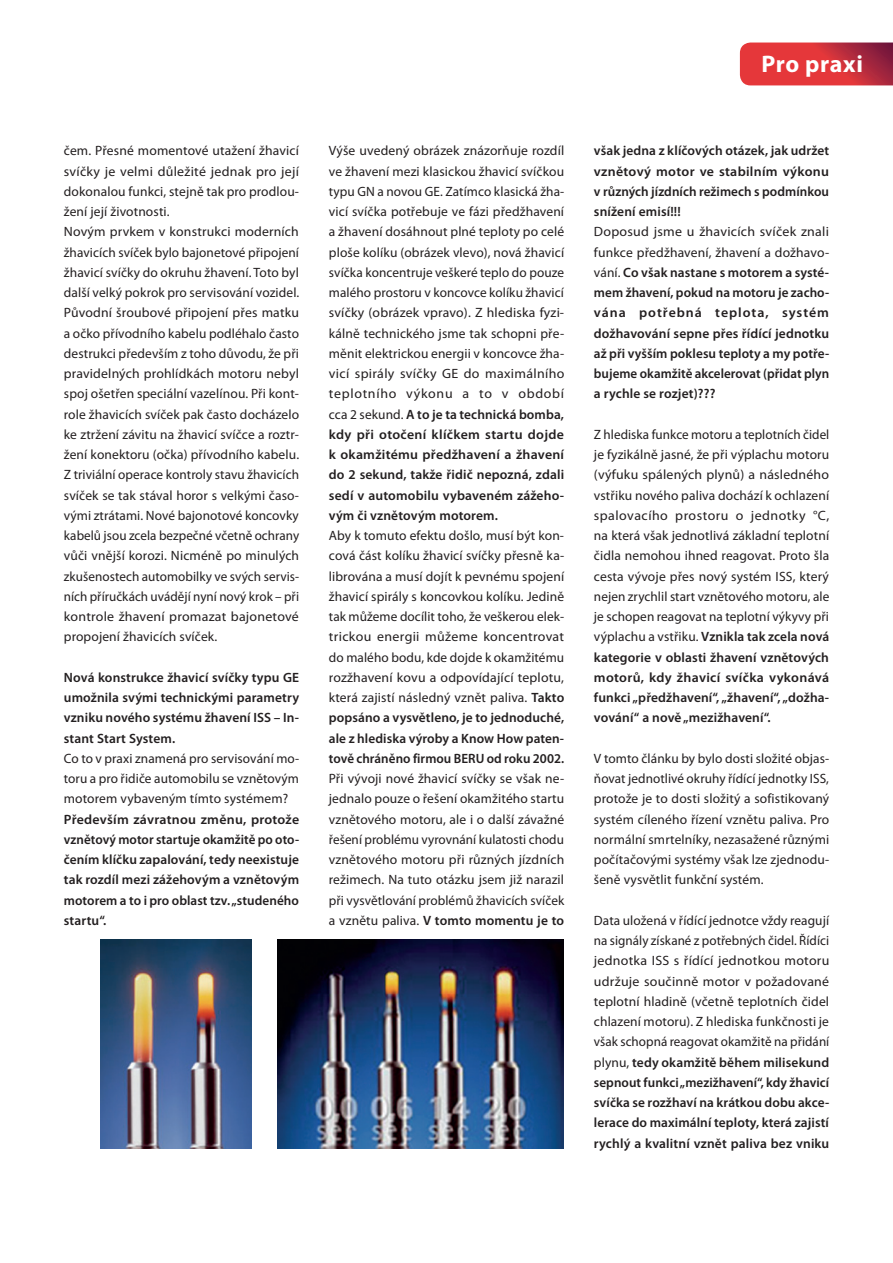
<style>
.page{position:relative;width:893px;height:1263px;background:#fff}
.page>*{position:absolute;margin:0;border:0;box-sizing:border-box;transform-origin:0 0}
.t1{font:700 24px "Myriad Pro";letter-spacing:.025em;color:#fff}
.t2{font:13.5px/20.2px "Myriad Pro";letter-spacing:.01em;color:#231f20;text-align:justify}
.t3{font:600 13.5px/20.2px "Myriad Pro";letter-spacing:.005em;color:#231f20;text-align:justify}
.s1{font-weight:600}
.s2{font-weight:400}
</style>
<div class="page">
<svg style="left:740px;top:43px;width:153px;height:42px;background:#d0323c"></svg>
<img style="left:100px;top:940px;width:152px;height:209px">
<img style="left:277px;top:940px;width:286px;height:208px">
<p class="t2" style="left:64px;top:140px;width:237px;text-align:left">čem. Přesné momentové utažení žhavicí svíčky je velmi důležité jednak pro její dokonalou funkci, stejně tak pro prodlou&shy;žení její životnosti.<br>Novým prvkem v konstrukci moderních žhavicích svíček bylo bajonetové připojení žhavicí svíčky do okruhu žhavení. Toto byl další velký pokrok pro servisování vozidel.<br>Původní šroubové připojení přes matku a očko přívodního kabelu podléhalo často destrukci především z toho důvodu, že při pravidelných prohlídkách motoru nebyl spoj ošetřen speciální vazelínou. Při kont&shy;role žhavicích svíček pak často docházelo ke ztržení závitu na žhavicí svíčce a roztr&shy;žení konektoru (očka) přívodního kabelu.<br>Z triviální operace kontroly stavu žhavicích svíček se tak stával horor s velkými časo&shy;vými ztrátami. Nové bajonotové koncovky kabelů jsou zcela bezpečné včetně ochrany vůči vnější korozi. Nicméně po minulých zkušenostech automobilky ve svých servis&shy;ních příručkách uvádějí nyní nový krok – při kontrole žhavení promazat bajonetové propojení žhavicích svíček.</p>
<p class="t3" style="left:64px;top:667px;width:237px">Nová konstrukce žhavicí svíčky typu GE umožnila svými technickými parametry vzniku nového systému žhavení ISS – In&shy;stant Start System.</p>
<p class="t2" style="left:64px;top:748px;width:237px">Co to v praxi znamená pro servisování mo&shy;toru a pro řidiče automobilu se vznětovým motorem vybaveným tímto systémem?</p>
<p class="t3" style="left:64px;top:808px;width:237px">Především závratnou změnu, protože vznětový motor startuje okamžitě po oto&shy;čením klíčku zapalování, tedy neexistuje tak rozdíl mezi zážehovým a vznětovým motorem a to i pro oblast tzv. „studeného startu“.</p>
<p class="t2" style="left:329px;top:140px;width:237px">Výše uvedený obrázek znázorňuje rozdíl ve žhavení mezi klasickou žhavicí svíčkou typu GN a novou GE. Zatímco klasická žha&shy;vicí svíčka potřebuje ve fázi předžhavení a žhavení dosáhnout plné teploty po celé ploše kolíku (obrázek vlevo), nová žhavicí svíčka koncentruje veškeré teplo do pouze malého prostoru v koncovce kolíku žhavicí svíčky (obrázek vpravo). Z hlediska fyzi&shy;kálně technického jsme tak schopni pře&shy;měnit elektrickou energii v koncovce žha&shy;vicí spirály svíčky GE do maximálního teplotního výkonu a to v období cca 2 sekund. <span class="s1">A to je ta technická bomba, kdy při otočení klíčkem startu dojde k okamžitému předžhavení a žhavení do 2 sekund, takže řidič nepozná, zdali sedí v automobilu vybaveném zážeho&shy;vým či vznětovým motorem.</span></p>
<p class="t2" style="left:329px;top:525px;width:237px">Aby k tomuto efektu došlo, musí být kon&shy;cová část kolíku žhavicí svíčky přesně ka&shy;librována a musí dojít k pevnému spojení žhavicí spirály s koncovkou kolíku. Jedině tak můžeme docílit toho, že veškerou elek&shy;trickou energii můžeme koncentrovat do malého bodu, kde dojde k okamžitému rozžhavení kovu a odpovídající teplotu, která zajistí následný vznět paliva. <span class="s1">Takto popsáno a vysvětleno, je to jednoduché, ale z hlediska výroby a Know How paten&shy;tově chráněno firmou BERU od roku 2002.</span></p>
<p class="t2" style="left:329px;top:768px;width:237px">Při vývoji nové žhavicí svíčky se však ne&shy;jednalo pouze o řešení okamžitého startu vznětového motoru, ale i o další závažné řešení problému vyrovnání kulatosti chodu vznětového motoru při různých jízdních režimech. Na tuto otázku jsem již narazil při vysvětlování problémů žhavicích svíček a vznětu paliva. <span class="s1">V tomto momentu je to</span></p>
<h1 class="t1" style="left:761px;top:49px;width:103px">Pro praxi</h1>
<p class="t3" style="left:594px;top:140px;width:237px">však jedna z klíčových otázek, jak udržet vznětový motor ve stabilním výkonu v různých jízdních režimech s podmínkou snížení emisí!!!</p>
<p class="t3" style="left:594px;top:221px;width:237px"><span class="s2">Doposud jsme u žhavicích svíček znali funkce předžhavení, žhavení a dožhavo&shy;vání.</span> Co však nastane s motorem a systé&shy;mem žhavení, pokud na motoru je zacho&shy;vána potřebná teplota, systém dožhavování sepne přes řídící jednotku až při vyšším poklesu teploty a my potře&shy;bujeme okamžitě akcelerovat (přidat plyn a rychle se rozjet)???</p>
<p class="t2" style="left:594px;top:424px;width:237px">Z hlediska funkce motoru a teplotních čidel je fyzikálně jasné, že při výplachu motoru (výfuku spálených plynů) a následného vstřiku nového paliva dochází k ochlazení spalovacího prostoru o jednotky °C, na která však jednotlivá základní teplotní čidla nemohou ihned reagovat. Proto šla cesta vývoje přes nový systém ISS, který nejen zrychlil start vznětového motoru, ale je schopen reagovat na teplotní výkyvy při výplachu a vstřiku. <span class="s1">Vznikla tak zcela nová kategorie v oblasti žhavení vznětových motorů, kdy žhavicí svíčka vykonává funkci „předžhavení“, „žhavení“, „dožha&shy;vování“ a nově „mezižhavení“.</span></p>
<p class="t2" style="left:594px;top:748px;width:237px">V tomto článku by bylo dosti složité objas&shy;ňovat jednotlivé okruhy řídící jednotky ISS, protože je to dosti složitý a sofistikovaný systém cíleného řízení vznětu paliva. Pro normální smrtelníky, nezasažené různými počítačovými systémy však lze zjednodu&shy;šeně vysvětlit funkční systém.</p>
<p class="t2" style="left:594px;top:910px;width:237px">Data uložená v řídící jednotce vždy reagují na signály získané z potřebných čidel. Řídíci jednotka ISS s řídící jednotkou motoru udržuje součinně motor v požadované teplotní hladině (včetně teplotních čidel chlazení motoru). Z hlediska funkčnosti je však schopná reagovat okamžitě na přidání plynu, <span class="s1">tedy okamžitě během milisekund sepnout funkci „mezižhavení“, kdy žhavicí svíčka se rozžhaví na krátkou dobu akce&shy;lerace do maximální teploty, která zajistí rychlý a kvalitní vznět paliva bez vniku</span></p>
</div>
